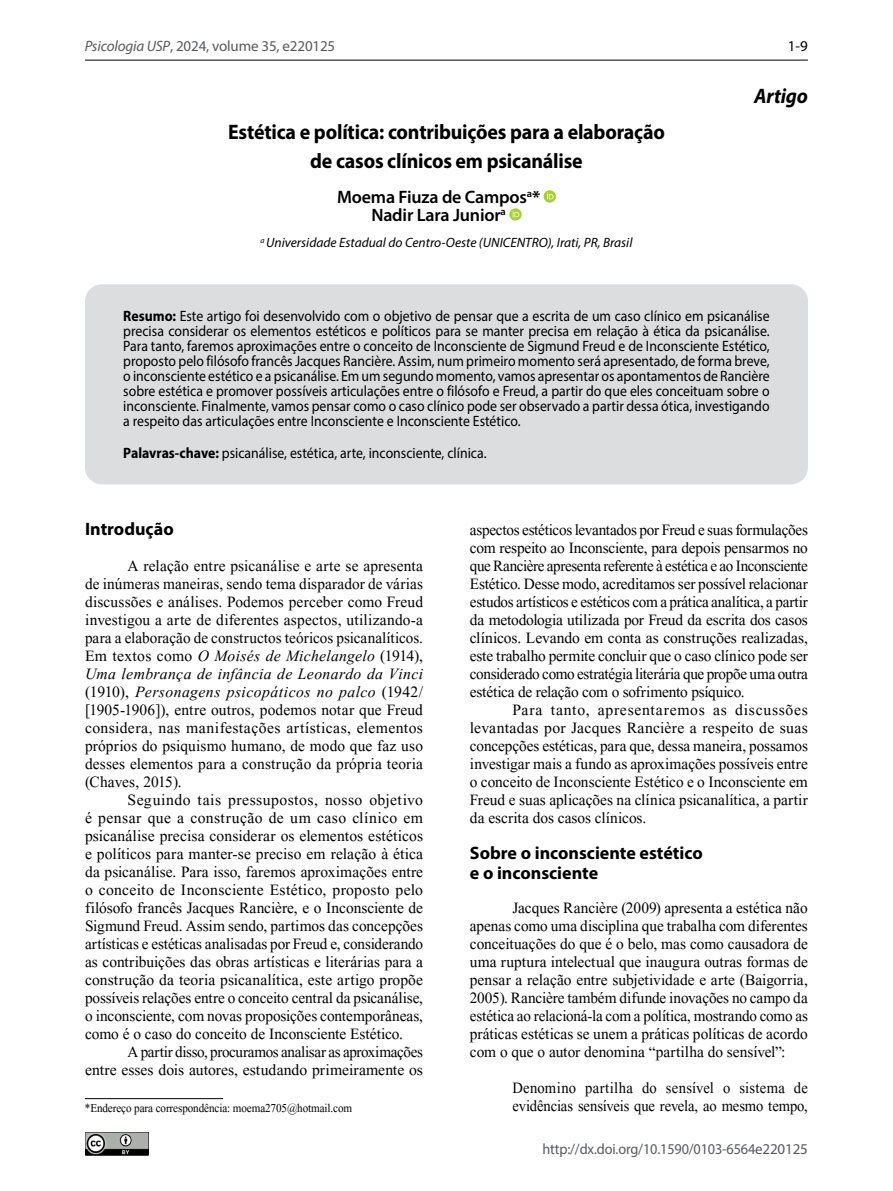
<style>
.page{position:relative;width:893px;height:1191px;background:#fff}
.page>*{position:absolute;margin:0;border:0;box-sizing:border-box;transform-origin:0 0}
.t1{font:700 21px/28.5px "Myriad Pro";letter-spacing:-.01em;color:#000;text-align:center;scale:.95 1}
.t2{font:italic 700 21px "Myriad Pro";letter-spacing:-.01em;color:#000;scale:.95 1}
.t3{font:19.5px/18px "Aparajita";color:#000;text-align:justify}
.t4{font:19.5px/18px "Aparajita";color:#000;text-align:right;scale:.96 1}
.t5{font:19.5px/18px "Aparajita";color:#000;scale:.93 1}
.t6{font:700 18px/19.5px "Myriad Pro";color:#000}
.t7{font:600 18px/18px "Myriad Pro";letter-spacing:-.01em;color:#000;text-align:center}
.t8{font:15px/15px "Myriad Pro";color:#000;text-align:justify;scale:.92 1}
.t9{font:15px "Aparajita";letter-spacing:-.005em;color:#000;scale:.92 1}
.t10{font:15px "Myriad Pro";letter-spacing:-.01em;color:#58595b;scale:.95 1}
.t11{font:15px "Myriad Pro";letter-spacing:-.01em;color:#58595b}
.t12{font:15px "Myriad Pro";color:#000}
.t13{font:italic 13.5px "Myriad Pro";color:#000}
.s1{font-style:italic}
.s2{font-weight:700}
</style>
<div class="page">
<hr style="left:85px;top:60px;width:723px;height:1px;background:#000">
<img style="left:85px;top:1132px;width:63px;height:23px">
<div style="left:85px;top:284px;width:723px;height:200px;background:#dcddde;border-radius:17px"></div>
<hr style="left:85px;top:1098px;width:138px;height:1px;background:#000">
<svg style="left:544px;top:190px;width:12px;height:13px"></svg>
<svg style="left:509px;top:208px;width:13px;height:13px"></svg>
<p class="t11" style="left:85px;top:37px;width:252px"><span class="s1">Psicologia USP</span>, 2024, volume 35, e220125</p>
<p class="t1" style="left:228px;top:117px;width:461px">Estética e política: contribuições para a elaboração de casos clínicos em psicanálise</p>
<p class="t7" style="left:337px;top:187px;width:205px">Moema Fiuza de Campos<sup>a</sup><span class="s2">*<br></span>Nadir Lara Junior<sup>a</sup></p>
<p class="t13" style="left:261px;top:234px;width:373px"><sup>a</sup> Universidade Estadual do Centro-Oeste (UNICENTRO), Irati, PR, Brasil</p>
<p class="t12" style="left:788px;top:37px;width:21px">1-9</p>
<p class="t2" style="left:754px;top:82px;width:58px">Artigo</p>
<p class="t8" style="left:123px;top:308px;width:704px"><span class="s2">Resumo:</span> Este artigo foi desenvolvido com o objetivo de pensar que a escrita de um caso clínico em psicanálise precisa considerar os elementos estéticos e políticos para se manter precisa em relação à ética da psicanálise.<br>Para tanto, faremos aproximações entre o conceito de Inconsciente de Sigmund Freud e de Inconsciente Estético, proposto pelo filósofo francês Jacques Rancière. Assim, num primeiro momento será apresentado, de forma breve, o inconsciente estético e a psicanálise. Em um segundo momento, vamos apresentar os apontamentos de Rancière sobre estética e promover possíveis articulações entre o filósofo e Freud, a partir do que eles conceituam sobre o inconsciente. Finalmente, vamos pensar como o caso clínico pode ser observado a partir dessa ótica, investigando a respeito das articulações entre Inconsciente e Inconsciente Estético.</p>
<p class="t8" style="left:123px;top:445px;width:396px"><span class="s2">Palavras-chave:</span> psicanálise, estética, arte, inconsciente, clínica.</p>
<p class="t6" style="left:85px;top:519px;width:90px">Introdução</p>
<p class="t3" style="left:85px;top:558px;width:340px;text-indent:43px">A relação entre psicanálise e arte se apresenta de inúmeras maneiras, sendo tema disparador de várias discussões e análises. Podemos perceber como Freud investigou a arte de diferentes aspectos, utilizando-a para a elaboração de constructos teóricos psicanalíticos.<br>Em textos como <span class="s1">O Moisés de Michelangelo</span> (1914), <span class="s1">Uma lembrança de infância de Leonardo da Vinci </span>(1910), <span class="s1">Personagens psicopáticos no palco</span> (1942/ [1905-1906]), entre outros, podemos notar que Freud considera, nas manifestações artísticas, elementos próprios do psiquismo humano, de modo que faz uso desses elementos para a construção da própria teoria (Chaves, 2015).</p>
<p class="t3" style="left:85px;top:792px;width:340px;text-indent:43px">Seguindo tais pressupostos, nosso objetivo é pensar que a construção de um caso clínico em psicanálise precisa considerar os elementos estéticos e políticos para manter-se preciso em relação à ética da psicanálise. Para isso, faremos aproximações entre o conceito de Inconsciente Estético, proposto pelo filósofo francês Jacques Rancière, e o Inconsciente de Sigmund Freud. Assim sendo, partimos das concepções artísticas e estéticas analisadas por Freud e, considerando as contribuições das obras artísticas e literárias para a construção da teoria psicanalítica, este artigo propõe possíveis relações entre o conceito central da psicanálise, o inconsciente, com novas proposições contemporâneas, como é o caso do conceito de Inconsciente Estético.</p>
<p class="t4" style="left:85px;top:1044px;width:354px">A partir disso, procuramos analisar as aproximações<br>entre esses dois autores, estudando primeiramente os</p>
<p class="t9" style="left:85px;top:1098px;width:292px">*Endereço para correspondência: moema2705@hotmail.com</p>
<p class="t3" style="left:470px;top:522px;width:340px">aspectos estéticos levantados por Freud e suas formulações com respeito ao Inconsciente, para depois pensarmos no que Rancière apresenta referente à estética e ao Inconsciente Estético. Desse modo, acreditamos ser possível relacionar estudos artísticos e estéticos com a prática analítica, a partir da metodologia utilizada por Freud da escrita dos casos clínicos. Levando em conta as construções realizadas, este trabalho permite concluir que o caso clínico pode ser considerado como estratégia literária que propõe uma outra estética de relação com o sofrimento psíquico.</p>
<p class="t3" style="left:470px;top:702px;width:340px;text-indent:43px">Para tanto, apresentaremos as discussões levantadas por Jacques Rancière a respeito de suas concepções estéticas, para que, dessa maneira, possamos investigar mais a fundo as aproximações possíveis entre o conceito de Inconsciente Estético e o Inconsciente em Freud e suas aplicações na clínica psicanalítica, a partir da escrita dos casos clínicos.</p>
<p class="t6" style="left:470px;top:843px;width:234px">Sobre o inconsciente estético e o inconsciente</p>
<p class="t3" style="left:470px;top:900px;width:340px;text-indent:43px">Jacques Rancière (2009) apresenta a estética não apenas como uma disciplina que trabalha com diferentes conceituações do que é o belo, mas como causadora de uma ruptura intelectual que inaugura outras formas de pensar a relação entre subjetividade e arte (Baigorria, 2005). Rancière também difunde inovações no campo da estética ao relacioná-la com a política, mostrando como as práticas estéticas se unem a práticas políticas de acordo com o que o autor denomina “partilha do sensível”:</p>
<p class="t5" style="left:512px;top:1080px;width:319px">Denomino partilha do sensível o sistema de evidências sensíveis que revela, ao mesmo tempo,</p>
<p class="t10" style="left:542px;top:1139px;width:281px">http://dx.doi.org/10.1590/0103-6564e220125</p>
</div>
